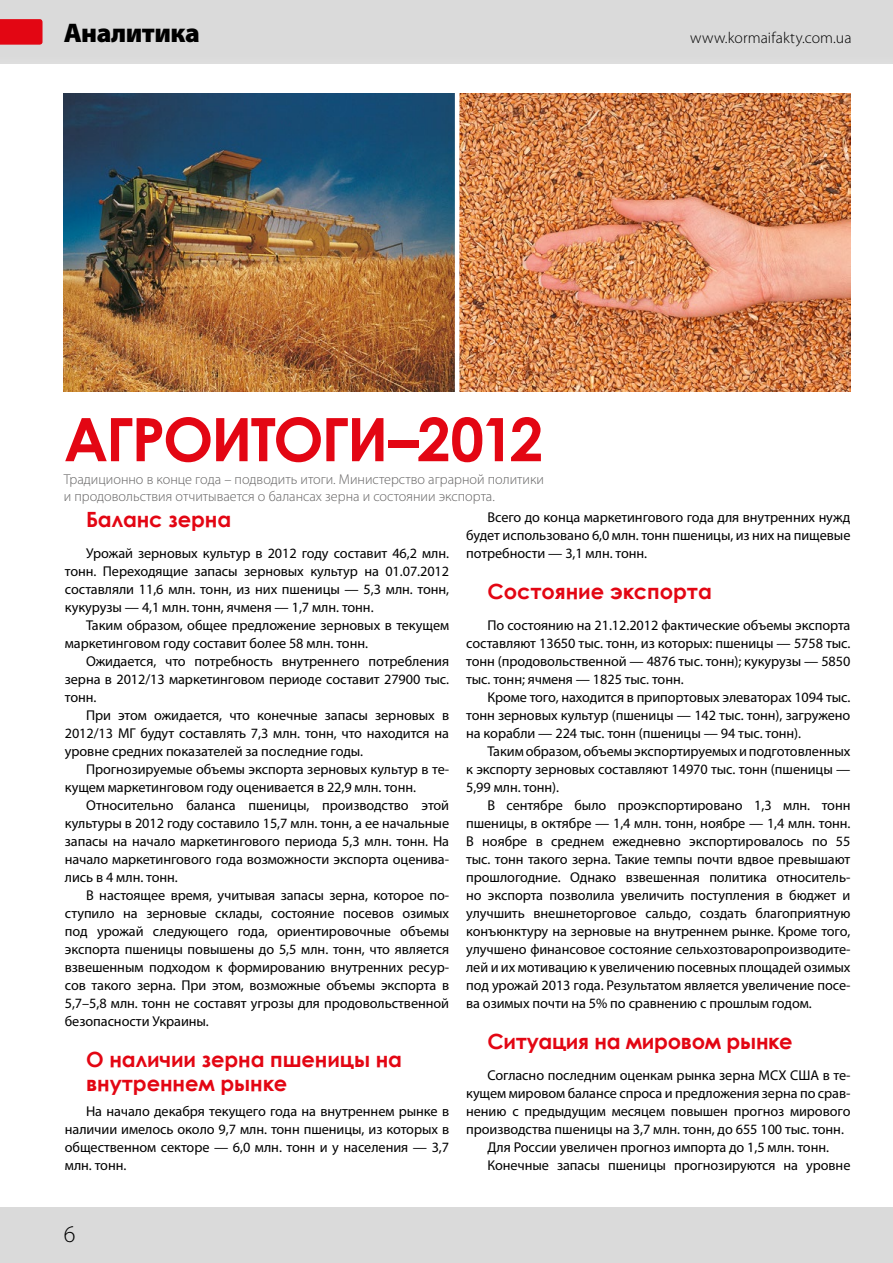
<style>
.page{position:relative;width:893px;height:1263px;background:#fff}
.page>*{position:absolute;margin:0;border:0;box-sizing:border-box;transform-origin:0 0}
.t1{font:700 60px "Century Gothic";letter-spacing:-.035em;color:#e30613}
.t2{font:900 27px "Myriad Pro";letter-spacing:-.015em;color:#000}
.t3{font:300 24px "Myriad Pro";color:#000}
.t4{font:700 21px/24px "Century Gothic";letter-spacing:-.005em;color:#e30613}
.t5{font:300 15.75px "Myriad Pro";letter-spacing:.01em;color:#000}
.t6{font:14.25px/18px "Myriad Pro";letter-spacing:-.005em;color:#000;text-align:justify}
.t7{font:300 14.25px/17.1px "Myriad Pro";color:#646363}
</style>
<div class="page">
<div style="left:0;top:1208px;width:893px;height:55px;background:#dadada"></div>
<div style="left:0;top:0;width:893px;height:64px;background:#dadada"></div>
<svg style="left:0;top:19px;width:43px;height:26px"></svg>
<img style="left:64px;top:94px;width:391px;height:297px">
<img style="left:459px;top:94px;width:391px;height:297px">
<h2 class="t2" style="left:64px;top:18px;width:138px">Аналитика</h2>
<p class="t5" style="left:690px;top:29px;width:163px">www.kormaifakty.com.ua</p>
<h1 class="t1" style="left:64px;top:394px;width:481px">АГРОИТОГИ–2012</h1>
<p class="t7" style="left:64px;top:470px;width:482px">Традиционно в конце года – подводить итоги. Министерство аграрной политики и продовольствия отчитывается о балансах зерна и состоянии экспорта.</p>
<h3 class="t4" style="left:86px;top:506px;width:147px">Баланс зерна</h3>
<p class="t6" style="left:65px;top:544px;width:386px;text-indent:21px">Урожай зерновых культур в 2012 году составит 46,2 млн. тонн. Переходящие запасы зерновых культур на 01.07.2012 составляли 11,6 млн. тонн, из них пшеницы — 5,3 млн. тонн, кукурузы — 4,1 млн. тонн, ячменя — 1,7 млн. тонн.</p>
<p class="t6" style="left:65px;top:616px;width:386px;text-indent:21px">Таким образом, общее предложение зерновых в текущем маркетинговом году составит более 58 млн. тонн.</p>
<p class="t6" style="left:65px;top:652px;width:386px;text-indent:21px">Ожидается, что потребность внутреннего потребления зерна в 2012/13 маркетинговом периоде составит 27900 тыс. тонн.</p>
<p class="t6" style="left:65px;top:706px;width:386px;text-indent:21px">При этом ожидается, что конечные запасы зерновых в 2012/13 МГ будут составлять 7,3 млн. тонн, что находится на уровне средних показателей за последние годы.</p>
<p class="t6" style="left:65px;top:760px;width:386px;text-indent:21px">Прогнозируемые объемы экспорта зерновых культур в те&shy;кущем маркетинговом году оценивается в 22,9 млн. тонн.</p>
<p class="t6" style="left:65px;top:796px;width:386px;text-indent:21px">Относительно баланса пшеницы, производство этой культуры в 2012 году составило 15,7 млн. тонн, а ее начальные запасы на начало маркетингового периода 5,3 млн. тонн. На начало маркетингового года возможности экспорта оценива&shy;лись в 4 млн. тонн.</p>
<p class="t6" style="left:65px;top:886px;width:386px;text-indent:21px">В настоящее время, учитывая запасы зерна, которое по&shy;ступило на зерновые склады, состояние посевов озимых под урожай следующего года, ориентировочные объемы экспорта пшеницы повышены до 5,5 млн. тонн, что является взвешенным подходом к формированию внутренних ресур&shy;сов такого зерна. При этом, возможные объемы экспорта в 5,7–5,8 млн. тонн не составят угрозы для продовольственной безопасности Украины.</p>
<h3 class="t4" style="left:86px;top:1046px;width:318px">О наличии зерна пшеницы на внутреннем рынке</h3>
<p class="t6" style="left:65px;top:1102px;width:386px;text-indent:21px">На начало декабря текущего года на внутреннем рынке в наличии имелось около 9,7 млн. тонн пшеницы, из которых в общественном секторе — 6,0 млн. тонн и у населения — 3,7 млн. тонн.</p>
<p class="t6" style="left:466px;top:508px;width:386px;text-indent:21px">Всего до конца маркетингового года для внутренних нужд будет использовано 6,0 млн. тонн пшеницы, из них на пищевые потребности — 3,1 млн. тонн.</p>
<h3 class="t4" style="left:487px;top:578px;width:226px">Состояние экспорта</h3>
<p class="t6" style="left:466px;top:616px;width:386px;text-indent:21px">По состоянию на 21.12.2012 фактические объемы экспорта составляют 13650 тыс. тонн, из которых: пшеницы — 5758 тыс. тонн (продовольственной — 4876 тыс. тонн); кукурузы — 5850 тыс. тонн; ячменя — 1825 тыс. тонн.</p>
<p class="t6" style="left:466px;top:688px;width:386px;text-indent:21px">Кроме того, находится в припортовых элеваторах 1094 тыс. тонн зерновых культур (пшеницы — 142 тыс. тонн), загружено на корабли — 224 тыс. тонн (пшеницы — 94 тыс. тонн).</p>
<p class="t6" style="left:466px;top:742px;width:386px;text-indent:21px">Таким образом, объемы экспортируемых и подготовленных к экспорту зерновых составляют 14970 тыс. тонн (пшеницы — 5,99 млн. тонн).</p>
<p class="t6" style="left:466px;top:796px;width:386px;text-indent:21px">В сентябре было проэкспортировано 1,3 млн. тонн пшеницы, в октябре — 1,4 млн. тонн, ноябре — 1,4 млн. тонн.<br>В ноябре в среднем ежедневно экспортировалось по 55 тыс. тонн такого зерна. Такие темпы почти вдвое превышают прошлогодние. Однако взвешенная политика относитель&shy;но экспорта позволила увеличить поступления в бюджет и улучшить внешнеторговое сальдо, создать благоприятную конъюнктуру на зерновые на внутреннем рынке. Кроме того, улучшено финансовое состояние сельхозтоваропроизводите&shy;лей и их мотивацию к увеличению посевных площадей озимых под урожай 2013 года. Результатом является увеличение посе&shy;ва озимых почти на 5% по сравнению с прошлым годом.</p>
<h3 class="t4" style="left:487px;top:1028px;width:307px">Ситуация на мировом рынке</h3>
<p class="t6" style="left:487px;top:1066px;width:365px">Согласно последним оценкам рынка зерна МСХ США в те-</p>
<p class="t6" style="left:466px;top:1084px;width:386px">кущем мировом балансе спроса и предложения зерна по срав-</p>
<p class="t6" style="left:466px;top:1102px;width:386px">нению с предыдущим месяцем повышен прогноз мирового</p>
<p class="t6" style="left:466px;top:1120px;width:379px">производства пшеницы на 3,7 млн. тонн, до 655 100 тыс. тонн.</p>
<p class="t6" style="left:487px;top:1138px;width:343px">Для России увеличен прогноз импорта до 1,5 млн. тонн.</p>
<p class="t6" style="left:487px;top:1156px;width:365px">Конечные запасы пшеницы прогнозируются на уровне</p>
<h3 class="t3" style="left:64px;top:1221px;width:13px">6</h3>
</div>
